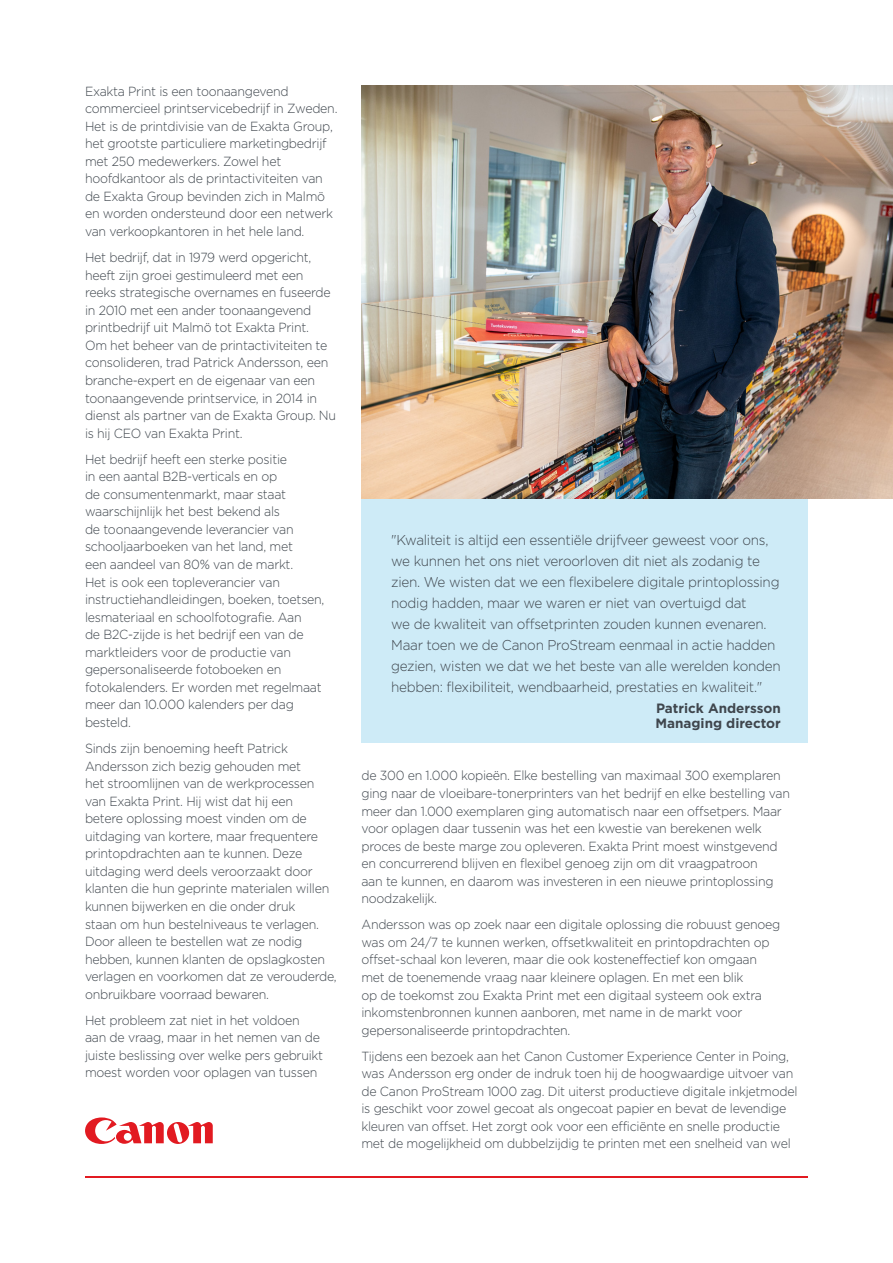
<style>
.page{position:relative;width:893px;height:1263px;background:#fff}
.page>*{position:absolute;margin:0;border:0;box-sizing:border-box;transform-origin:0 0}
.t1{font:300 14.25px/21px "Gotham";letter-spacing:-.02em;color:#3f464d;scale:.95 1}
.t2{font:700 13.5px/15px "Gotham";color:#3f464d}
.t3{font:300 13.2px/17.5px "Gotham";letter-spacing:-.02em;color:#3f464d;scale:.94 1}
</style>
<div class="page">
<svg style="left:85px;top:1117px;width:128px;height:27px"></svg>
<hr style="left:85px;top:1176px;width:723px;height:2px;background:#e21a21">
<img style="left:361px;top:85px;width:532px;height:414px">
<div style="left:361px;top:499px;width:447px;height:243px;background:#ceebf7"></div>
<p class="t3" style="left:85px;top:82px;width:270px">Exakta Print is een toonaangevend commercieel printservicebedrijf in Zweden.<br>Het is de printdivisie van de Exakta Group, het grootste particuliere marketingbedrijf met 250 medewerkers. Zowel het hoofdkantoor als de printactiviteiten van de Exakta Group bevinden zich in Malmö en worden ondersteund door een netwerk van verkoopkantoren in het hele land.</p>
<p class="t3" style="left:85px;top:248px;width:269px">Het bedrijf, dat in 1979 werd opgericht, heeft zijn groei gestimuleerd met een reeks strategische overnames en fuseerde in 2010 met een ander toonaangevend printbedrijf uit Malmö tot Exakta Print.<br>Om het beheer van de printactiviteiten te consolideren, trad Patrick Andersson, een branche-expert en de eigenaar van een toonaangevende printservice, in 2014 in dienst als partner van de Exakta Group. Nu is hij CEO van Exakta Print.</p>
<p class="t3" style="left:85px;top:450px;width:256px">Het bedrijf heeft een sterke positie<br>in een aantal B2B-verticals en op<br>de consumentenmarkt, maar staat waarschijnlijk het best bekend als<br>de toonaangevende leverancier van schooljaarboeken van het land, met<br>een aandeel van 80% van de markt.<br>Het is ook een topleverancier van instructiehandleidingen, boeken, toetsen, lesmateriaal en schoolfotografie. Aan<br>de B2C-zijde is het bedrijf een van de marktleiders voor de productie van gepersonaliseerde fotoboeken en fotokalenders. Er worden met regelmaat meer dan 10.000 kalenders per dag besteld.</p>
<p class="t3" style="left:85px;top:739px;width:269px">Sinds zijn benoeming heeft Patrick Andersson zich bezig gehouden met<br>het stroomlijnen van de werkprocessen van Exakta Print. Hij wist dat hij een<br>betere oplossing moest vinden om de uitdaging van kortere, maar frequentere printopdrachten aan te kunnen. Deze uitdaging werd deels veroorzaakt door klanten die hun geprinte materialen willen kunnen bijwerken en die onder druk<br>staan om hun bestelniveaus te verlagen.<br>Door alleen te bestellen wat ze nodig hebben, kunnen klanten de opslagkosten verlagen en voorkomen dat ze verouderde, onbruikbare voorraad bewaren.</p>
<p class="t3" style="left:85px;top:1011px;width:255px">Het probleem zat niet in het voldoen aan de vraag, maar in het nemen van de juiste beslissing over welke pers gebruikt moest worden voor oplagen van tussen</p>
<p class="t1" style="left:391px;top:529px;width:412px">"Kwaliteit is altijd een essentiële drijfveer geweest voor ons, we kunnen het ons niet veroorloven dit niet als zodanig te zien. We wisten dat we een flexibelere digitale printoplossing nodig hadden, maar we waren er niet van overtuigd dat<br>we de kwaliteit van offsetprinten zouden kunnen evenaren.<br>Maar toen we de Canon ProStream eenmaal in actie hadden gezien, wisten we dat we het beste van alle werelden konden hebben: flexibiliteit, wendbaarheid, prestaties en kwaliteit."</p>
<p class="t2" style="left:655px;top:700px;width:127px">Patrick Andersson<br>Managing director</p>
<p class="t3" style="left:361px;top:767px;width:457px">de 300 en 1.000 kopieën. Elke bestelling van maximaal 300 exemplaren ging naar de vloeibare-tonerprinters van het bedrijf en elke bestelling van meer dan 1.000 exemplaren ging automatisch naar een offsetpers. Maar voor oplagen daar tussenin was het een kwestie van berekenen welk proces de beste marge zou opleveren. Exakta Print moest winstgevend en concurrerend blijven en flexibel genoeg zijn om dit vraagpatroon<br>aan te kunnen, en daarom was investeren in een nieuwe printoplossing noodzakelijk.</p>
<p class="t3" style="left:361px;top:915px;width:447px">Andersson was op zoek naar een digitale oplossing die robuust genoeg was om 24/7 te kunnen werken, offsetkwaliteit en printopdrachten op offset-schaal kon leveren, maar die ook kosteneffectief kon omgaan met de toenemende vraag naar kleinere oplagen. En met een blik<br>op de toekomst zou Exakta Print met een digitaal systeem ook extra inkomstenbronnen kunnen aanboren, met name in de markt voor gepersonaliseerde printopdrachten.</p>
<p class="t3" style="left:361px;top:1047px;width:465px">Tijdens een bezoek aan het Canon Customer Experience Center in Poing, was Andersson erg onder de indruk toen hij de hoogwaardige uitvoer van de Canon ProStream 1000 zag. Dit uiterst productieve digitale inkjetmodel is geschikt voor zowel gecoat als ongecoat papier en bevat de levendige kleuren van offset. Het zorgt ook voor een efficiënte en snelle productie met de mogelijkheid om dubbelzijdig te printen met een snelheid van wel</p>
</div>
